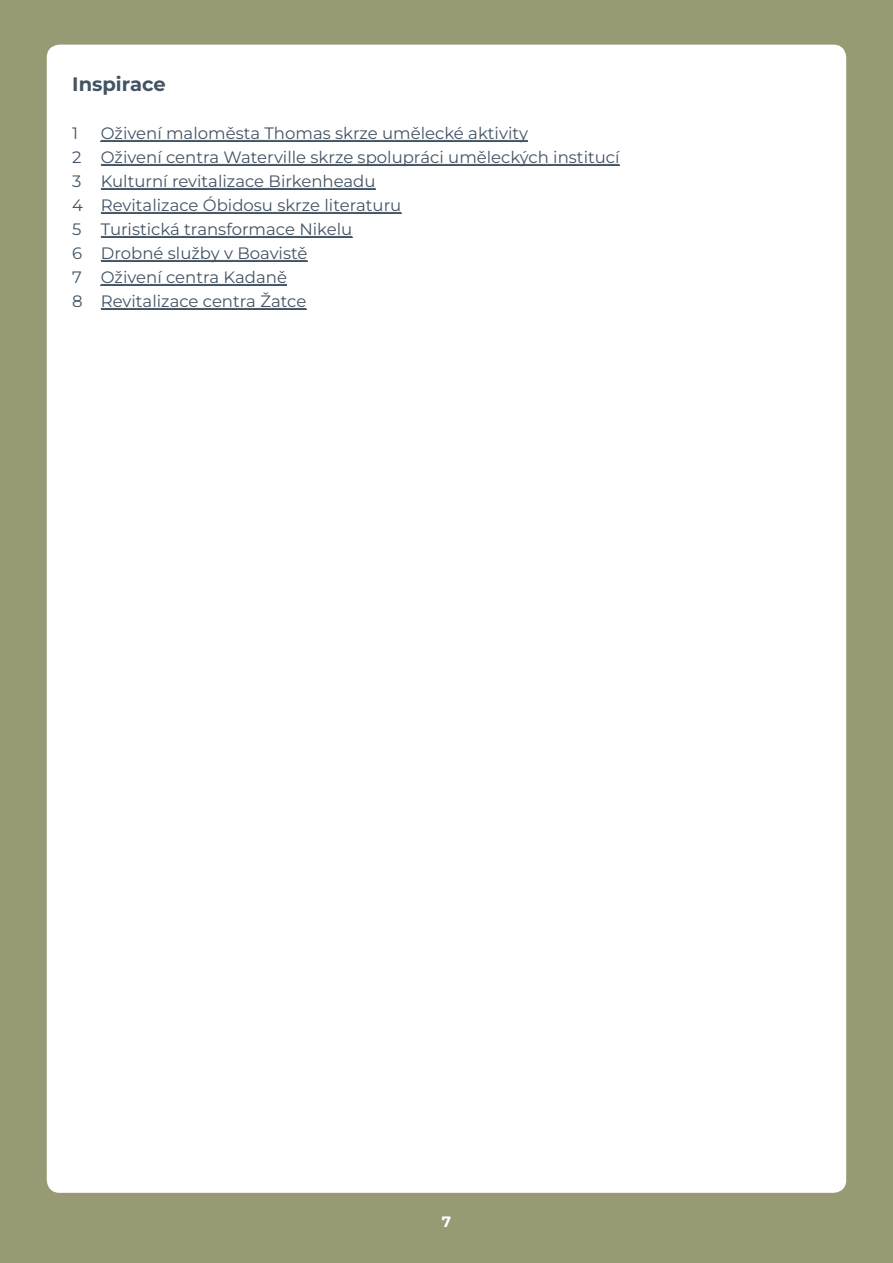
<style>
.page{position:relative;width:893px;height:1263px;background:#989a74}
.page>*{position:absolute;margin:0;border:0;box-sizing:border-box;transform-origin:0 0}
.t1{font:700 19.5px "Montserrat";color:#425463}
.t2{font:16.5px/24px "Montserrat";color:#435364}
.t3{font:16.5px "Montserrat";color:#425463}
.t4{font:700 15px "Montserrat";color:#fff}
.s1{color:#425463}
</style>
<div class="page">
<div style="left:47px;top:45px;width:799px;height:1148px;background:#fff;border-radius:13px"></div>
<hr style="left:101px;top:140px;width:427px;height:1px;background:#425463">
<hr style="left:101px;top:164px;width:519px;height:1px;background:#425463">
<hr style="left:101px;top:188px;width:275px;height:1px;background:#425463">
<hr style="left:101px;top:212px;width:300px;height:1px;background:#425463">
<hr style="left:101px;top:236px;width:251px;height:1px;background:#425463">
<hr style="left:101px;top:260px;width:206px;height:1px;background:#425463">
<hr style="left:101px;top:284px;width:186px;height:1px;background:#425463">
<hr style="left:101px;top:308px;width:205px;height:1px;background:#425463">
<hr style="left:101px;top:141px;width:427px;height:1px;background:#435364">
<hr style="left:101px;top:165px;width:519px;height:1px;background:#435364">
<hr style="left:101px;top:189px;width:275px;height:1px;background:#435364">
<hr style="left:101px;top:213px;width:300px;height:1px;background:#435364">
<hr style="left:101px;top:237px;width:251px;height:1px;background:#435364">
<hr style="left:101px;top:261px;width:206px;height:1px;background:#435364">
<hr style="left:101px;top:285px;width:186px;height:1px;background:#435364">
<hr style="left:101px;top:309px;width:205px;height:1px;background:#435364">
<p class="t1" style="left:72px;top:72px;width:95px">Inspirace</p>
<p class="t3" style="left:72px;top:123px;width:7px">1</p>
<p class="t2" style="left:72px;top:121px;width:549px;text-indent:29px">Oživení maloměsta Thomas skrze umělecké aktivity<br>2 Oživení centra Waterville skrze spolupráci uměleckých institucí 3 Kulturní revitalizace Birkenheadu<br><span class="s1">4</span> Revitalizace Óbidosu skrze literaturu<br><span class="s1">5</span> Turistická transformace Nikelu<br><span class="s1">6</span> Drobné služby v Boavistě<br><span class="s1">7</span> Oživení centra Kadaně<br><span class="s1">8</span> Revitalizace centra Žatce</p>
<p class="t4" style="left:442px;top:1212px;width:11px">7</p>
</div>
